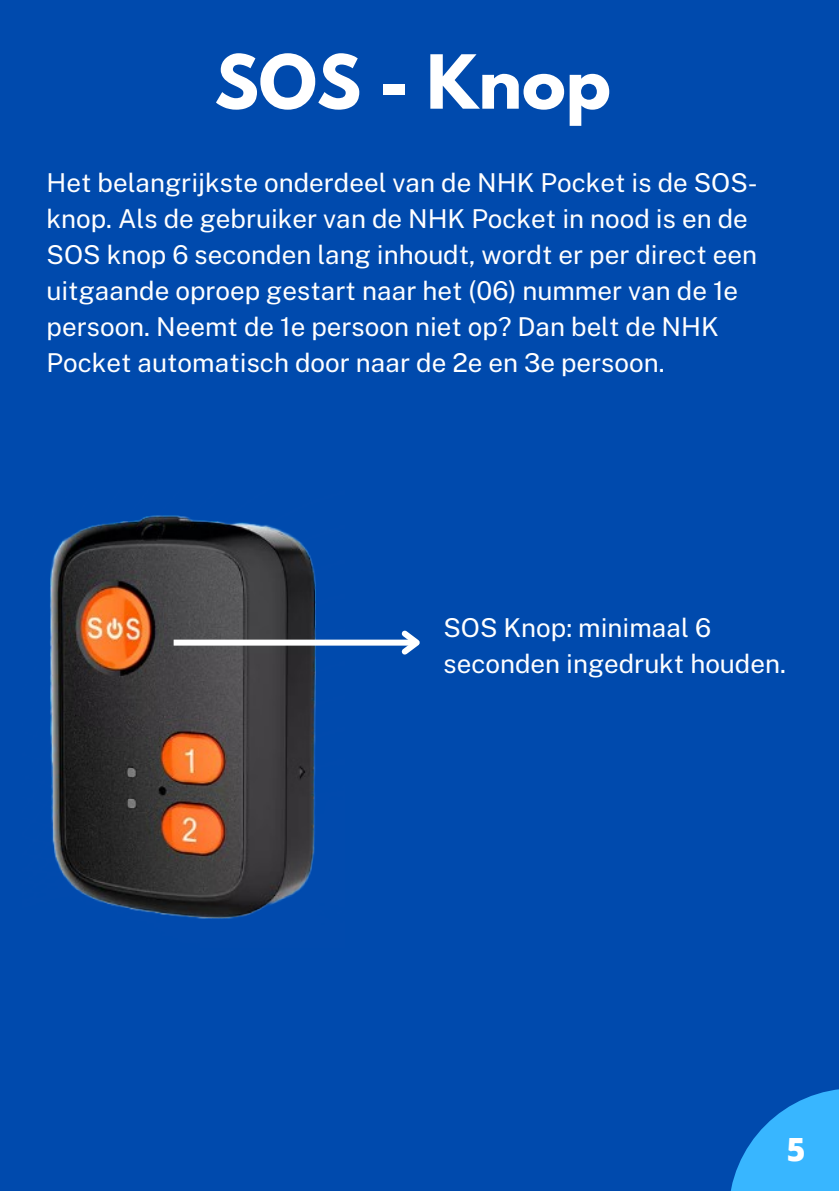
<style>
.page{position:relative;width:839px;height:1191px;background:#fff}
.page>*{position:absolute;margin:0;border:0;box-sizing:border-box;transform-origin:0 0}
.t1{font:700 66px "League Spartan";color:#fff}
.t2{font:800 32px "Open Sans";color:#fff}
.t3{font:26px/36px "Public Sans";color:#fff}
</style>
<div class="page">
<div style="left:0;top:0;width:838px;height:1191px;background:#004aad"></div>
<svg style="left:730px;top:1089px;width:108px;height:102px;fill:#38b6ff"></svg>
<img style="left:50px;top:515px;width:295px;height:404px">
<div style="left:174px;top:640px;width:243px;height:6px;background:#fff"></div>
<svg style="left:396px;top:630px;width:24px;height:25px"></svg>
<h1 class="t1" style="left:214px;top:49px;width:398px">SOS - Knop</h1>
<p class="t3" style="left:47px;top:165px;width:712px">Het belangrijkste onderdeel van de NHK Pocket is de SOS&shy;knop. Als de gebruiker van de NHK Pocket in nood is en de SOS knop 6 seconden lang inhoudt, wordt er per direct een uitgaande oproep gestart naar het (06) nummer van de 1e persoon. Neemt de 1e persoon niet op? Dan belt de NHK Pocket automatisch door naar de 2e en 3e persoon.</p>
<p class="t3" style="left:443px;top:609px;width:344px">SOS Knop: minimaal 6 seconden ingedrukt houden.</p>
<p class="t2" style="left:786px;top:1126px;width:20px">5</p>
</div>
